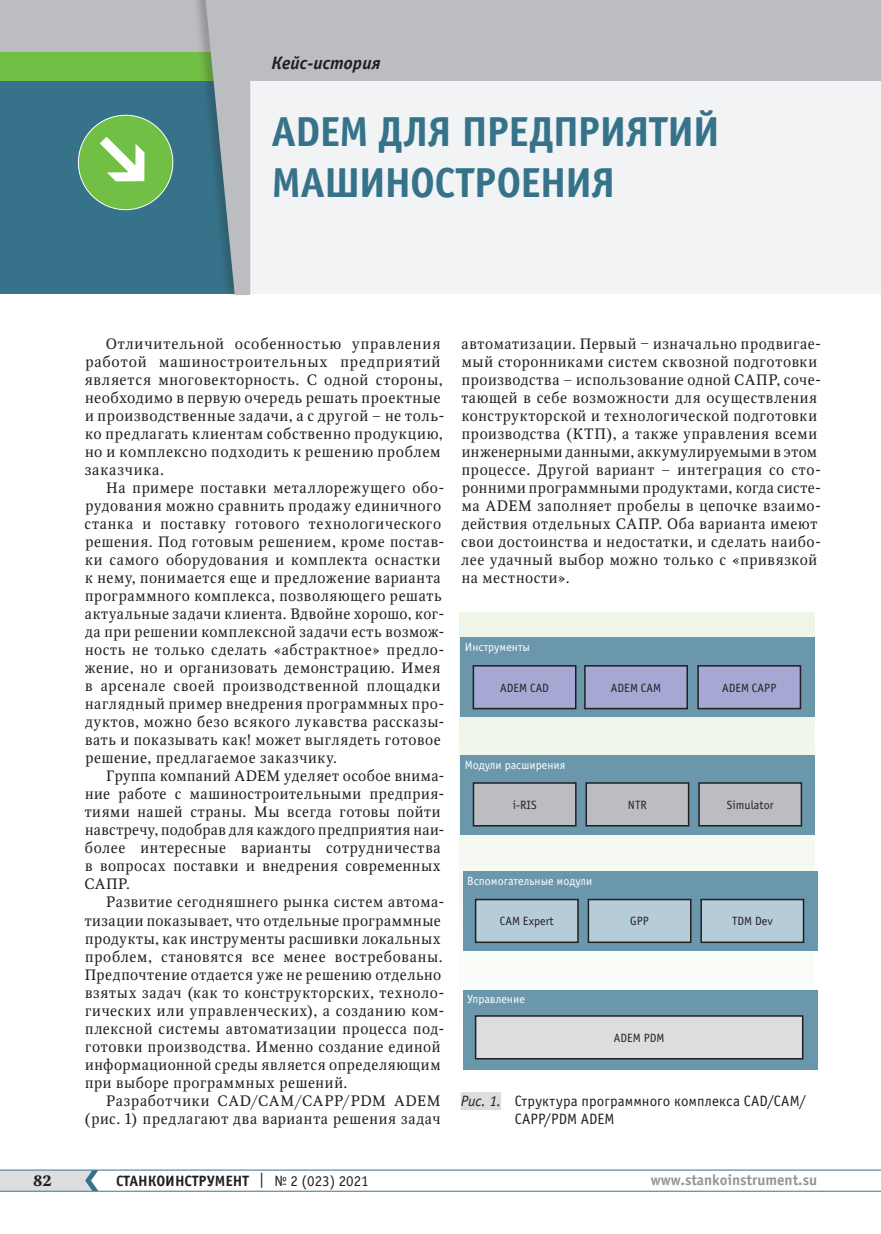
<style>
.page{position:relative;width:881px;height:1234px;background:#fff}
.page>*{position:absolute;margin:0;border:0;box-sizing:border-box;transform-origin:0 0}
.t1{font:700 42px/51px "Officina Sans C";letter-spacing:-.025em;color:#36738a}
.t2{font:italic 700 18px "Officina Sans C";color:#231f20}
.t3{font:15px/18px "Octava";letter-spacing:.045em;color:#231f20}
.t4{font:15px/18px "Officina Sans C";letter-spacing:.005em;color:#231f20}
.t5{font:700 15px "Officina Sans C";color:#231f20}
.t6{font:700 15px "Officina Sans C";color:#939598}
.t7{font:700 15px "Octava";color:#231f20}
.t8{font:12px "Officina Sans C";color:#231f20}
.t9{font:12px "Officina Sans C";color:#fff}
.s1{font-style:italic}
.s2{font-weight:400}
</style>
<div class="page">
<hr style="left:0;top:1190px;width:880px;height:1px;background:#36738a">
<hr style="left:0;top:1169px;width:880px;height:1px;background:#36738a">
<svg style="left:0;top:1169px;width:98px;height:21px;background:#ccd4d8"></svg>
<div style="left:0;top:0;width:880px;height:81px;background:#bcbdc0"></div>
<div style="left:459px;top:612px;width:355px;height:457px;background:#f5f9f0"></div>
<div style="left:214px;top:81px;width:666px;height:213px;background:#f2f3f4"></div>
<div style="left:0;top:74px;width:236px;height:220px;background:#36738a"></div>
<svg style="left:77px;top:114px;width:97px;height:97px"></svg>
<div style="left:0;top:52px;width:222px;height:29px;background:#71bf44"></div>
<div style="left:190px;top:0;width:61px;height:298px;background:#231f20;opacity:.25"></div>
<svg style="left:205px;top:0;width:45px;height:295px"></svg>
<div style="left:460px;top:1091px;width:41px;height:18px;background:#dcdddf"></div>
<div style="left:462px;top:989px;width:354px;height:80px;background:#6a97ab"></div>
<div style="left:475px;top:1015px;width:327px;height:43px;background:#dcdddf"></div>
<div style="left:474px;top:1014px;width:329px;height:45px;border:2px solid #231f20"></div>
<div style="left:460px;top:637px;width:354px;height:80px;background:#6a97ab"></div>
<div style="left:473px;top:665px;width:102px;height:43px;background:#a4a8d3"></div>
<div style="left:472px;top:665px;width:104px;height:44px;border:2px solid #231f20"></div>
<div style="left:584px;top:665px;width:103px;height:43px;background:#a4a8d3"></div>
<div style="left:584px;top:665px;width:103px;height:44px;border:2px solid #231f20"></div>
<div style="left:697px;top:665px;width:103px;height:43px;background:#a4a8d3"></div>
<div style="left:697px;top:665px;width:103px;height:44px;border:2px solid #231f20"></div>
<div style="left:460px;top:755px;width:354px;height:80px;background:#6a97ab"></div>
<div style="left:473px;top:782px;width:102px;height:43px;background:#bcbdc0"></div>
<div style="left:472px;top:782px;width:104px;height:44px;border:2px solid #231f20"></div>
<div style="left:586px;top:782px;width:102px;height:43px;background:#bcbdc0"></div>
<div style="left:585px;top:782px;width:104px;height:44px;border:2px solid #231f20"></div>
<div style="left:698px;top:782px;width:103px;height:43px;background:#bcbdc0"></div>
<div style="left:698px;top:782px;width:103px;height:44px;border:2px solid #231f20"></div>
<div style="left:462px;top:871px;width:354px;height:80px;background:#6a97ab"></div>
<div style="left:475px;top:899px;width:102px;height:43px;background:#b6ccd9"></div>
<div style="left:474px;top:898px;width:104px;height:44px;border:2px solid #231f20"></div>
<div style="left:588px;top:899px;width:102px;height:43px;background:#b6ccd9"></div>
<div style="left:587px;top:898px;width:104px;height:44px;border:2px solid #231f20"></div>
<div style="left:701px;top:899px;width:102px;height:43px;background:#b6ccd9"></div>
<div style="left:700px;top:898px;width:104px;height:44px;border:2px solid #231f20"></div>
<p class="t2" style="left:271px;top:53px;width:111px">Кейс-история</p>
<h1 class="t1" style="left:271px;top:107px;width:450px">ADEM ДЛЯ ПРЕДПРИЯТИЙ<br>МАШИНОСТРОЕНИЯ</h1>
<p class="t3" style="left:85px;top:335px;width:361px;text-indent:21px">Отличительной особенностью управления работой машиностроительных предприятий является многовекторность. С одной стороны, необходимо в первую очередь решать проектные и производственные задачи, а с другой – не толь&shy;ко предлагать клиентам собственно продукцию, но и комплексно подходить к решению проблем заказчика.</p>
<p class="t3" style="left:84px;top:479px;width:361px;text-indent:21px">На примере поставки металлорежущего обо&shy;рудования можно сравнить продажу единичного станка и поставку готового технологического решения. Под готовым решением, кроме постав&shy;ки самого оборудования и комплекта оснастки к нему, понимается еще и предложение варианта программного комплекса, позволяющего решать актуальные задачи клиента. Вдвойне хорошо, ког&shy;да при решении комплексной задачи есть возмож&shy;ность не только сделать «абстрактное» предло&shy;жение, но и организовать демонстрацию. Имея в арсенале своей производственной площадки наглядный пример внедрения программных про&shy;дуктов, можно безо всякого лукавства рассказы&shy;вать и показывать как! может выглядеть готовое решение, предлагаемое заказчику.</p>
<p class="t3" style="left:84px;top:767px;width:361px;text-indent:22px">Группа компаний ADEM уделяет особое внима&shy;ние работе с машиностроительными предприя&shy;тиями нашей страны. Мы всегда готовы пойти навстречу, подобрав для каждого предприятия наи&shy;более интересные варианты сотрудничества в вопросах поставки и внедрения современных САПР.</p>
<p class="t3" style="left:85px;top:893px;width:361px;text-indent:21px">Развитие сегодняшнего рынка систем автома&shy;тизации показывает, что отдельные программные продукты, как инструменты расшивки локальных проблем, становятся все менее востребованы.<br>Предпочтение отдается уже не решению отдельно взятых задач (как то конструкторских, техноло&shy;гических или управленческих), а созданию ком&shy;плексной системы автоматизации процесса под&shy;готовки производства. Именно создание единой информационной среды является определяющим при выборе программных решений.</p>
<p class="t3" style="left:84px;top:1091px;width:358px;text-align:right">Разработчики CAD/CAM/CAPP/PDM ADEM (рис. 1) предлагают два варианта решения задач</p>
<p class="t3" style="left:461px;top:335px;width:361px">автоматизации. Первый ‒ изначально продвигае&shy;мый сторонниками систем сквозной подготовки производства – использование одной САПР, соче&shy;тающей в себе возможности для осуществления конструкторской и технологической подготовки производства (КТП), а также управления всеми инженерными данными, аккумулируемыми в этом процессе. Другой вариант – интеграция со сто&shy;ронними программными продуктами, когда систе&shy;ма ADEM заполняет пробелы в цепочке взаимо&shy;действия отдельных САПР. Оба варианта имеют свои достоинства и недостатки, и сделать наибо&shy;лее удачный выбор можно только с «привязкой на местности».</p>
<p class="t9" style="left:465px;top:639px;width:67px">Инструменты</p>
<p class="t8" style="left:500px;top:681px;width:50px">ADEM CAD</p>
<p class="t8" style="left:610px;top:681px;width:52px">ADEM CAM</p>
<p class="t8" style="left:721px;top:681px;width:56px">ADEM CAPP</p>
<p class="t9" style="left:465px;top:758px;width:102px">Модули расширения</p>
<p class="t8" style="left:512px;top:798px;width:25px">i-RIS</p>
<p class="t8" style="left:627px;top:798px;width:20px">NTR</p>
<p class="t8" style="left:726px;top:798px;width:48px">Simulator</p>
<p class="t9" style="left:467px;top:873px;width:127px">Вспомогательные модули</p>
<p class="t8" style="left:499px;top:914px;width:55px">CAM Expert</p>
<p class="t8" style="left:630px;top:914px;width:20px">GPP</p>
<p class="t8" style="left:731px;top:914px;width:42px">TDM Dev</p>
<p class="t9" style="left:467px;top:992px;width:59px">Управление</p>
<p class="t8" style="left:613px;top:1031px;width:52px">ADEM PDM</p>
<p class="t4" style="left:514px;top:1091px;width:293px;text-indent:-54px"><span class="s1">Рис. 1.</span> Структура программного комплекса CAD/CAM/<br>CAPP/PDM ADEM</p>
<p class="t7" style="left:33px;top:1170px;width:20px">82</p>
<p class="t5" style="left:116px;top:1171px;width:254px">СТАНКОИНСТРУМЕНТ <span class="s2">| № 2 (023) 2021</span></p>
<p class="t6" style="left:650px;top:1171px;width:168px">www.stankoinstrument.su</p>
</div>
